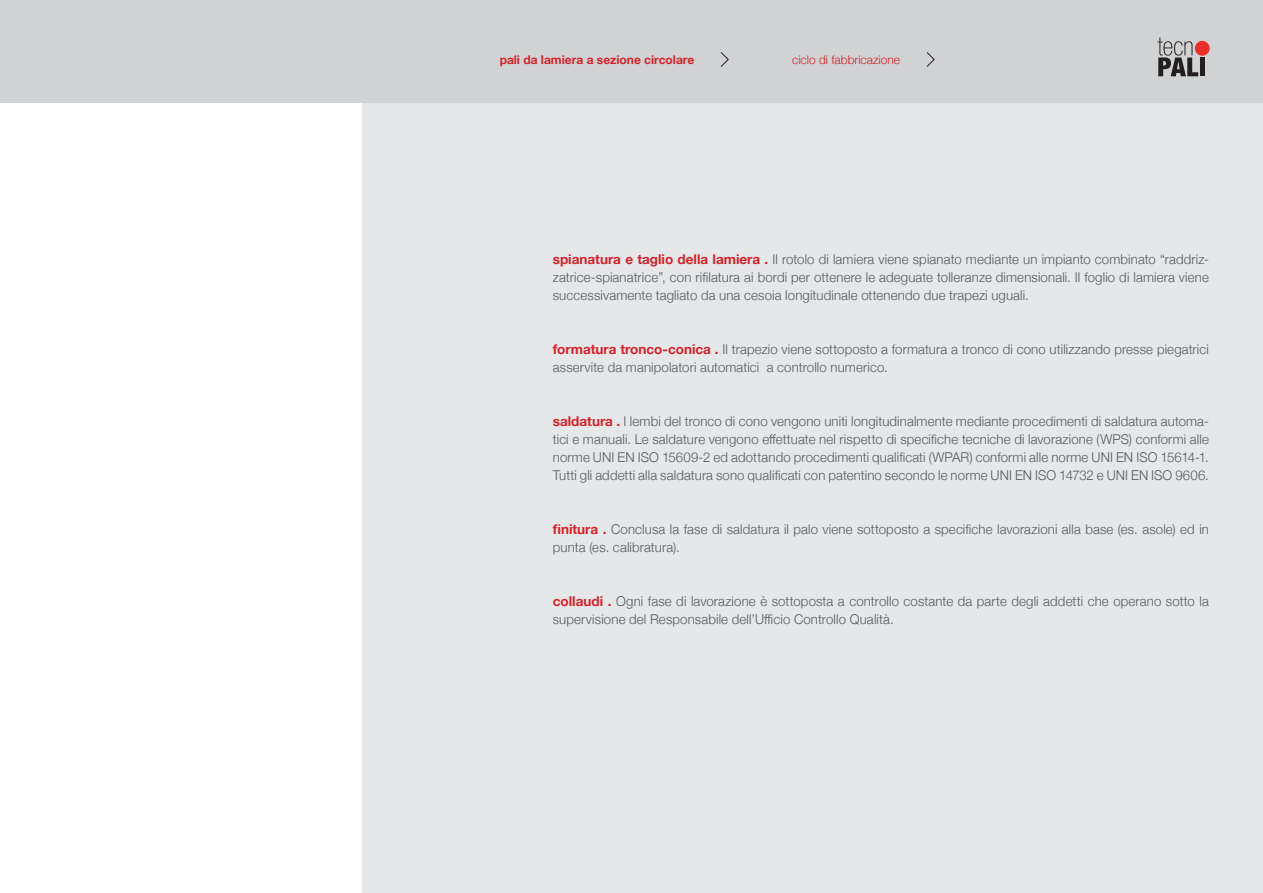
<style>
.page{position:relative;width:1263px;height:893px;background:#fff}
.page>*{position:absolute;margin:0;border:0;box-sizing:border-box;transform-origin:0 0}
.t1{font:300 13.5px/18px "Helvetica Neue";letter-spacing:.01em;color:#57585a}
.t2{font:700 12px "Helvetica Neue";color:#d1232a}
.t3{font:300 12px "Helvetica Neue";color:#d1232a}
.s1{font-weight:700;color:#d1232a}
</style>
<div class="page">
<div style="left:0;top:0;width:1263px;height:103px;background:#d1d2d4"></div>
<div style="left:362px;top:103px;width:901px;height:790px;background:#e6e7e9"></div>
<div style="left:1200px;top:58px;width:5px;height:18px;background:#231f20"></div>
<svg style="left:1157px;top:38px;width:41px;height:38px"></svg>
<div style="left:1195px;top:41px;width:15px;height:15px;background:#eb2f29;border-radius:50%"></div>
<svg style="left:721px;top:52px;width:7px;height:15px"></svg>
<svg style="left:927px;top:52px;width:7px;height:15px"></svg>
<p class="t2" style="left:500px;top:50px;width:196px">pali da lamiera a sezione circolare</p>
<p class="t3" style="left:792px;top:50px;width:110px">ciclo di fabbricazione</p>
<p class="t1" style="left:553px;top:249px;width:658px;text-align:justify"><span class="s1">spianatura e taglio della lamiera .</span> Il rotolo di lamiera viene spianato mediante un impianto combinato “raddriz&shy;zatrice-spianatrice”, con rifilatura ai bordi per ottenere le adeguate tolleranze dimensionali. Il foglio di lamiera viene successivamente tagliato da una cesoia longitudinale ottenendo due trapezi uguali.</p>
<p class="t1" style="left:553px;top:339px;width:658px"><span class="s1">formatura tronco-conica .</span> Il trapezio viene sottoposto a formatura a tronco di cono utilizzando presse piegatrici asservite da manipolatori automatici a controllo numerico.</p>
<p class="t1" style="left:553px;top:411px;width:658px;text-align:justify"><span class="s1">saldatura .</span> I lembi del tronco di cono vengono uniti longitudinalmente mediante procedimenti di saldatura automa&shy;tici e manuali. Le saldature vengono effettuate nel rispetto di specifiche tecniche di lavorazione (WPS) conformi alle norme UNI EN ISO 15609-2 ed adottando procedimenti qualificati (WPAR) conformi alle norme UNI EN ISO 15614-1.<br>Tutti gli addetti alla saldatura sono qualificati con patentino secondo le norme UNI EN ISO 14732 e UNI EN ISO 9606.</p>
<p class="t1" style="left:553px;top:519px;width:658px"><span class="s1">finitura .</span> Conclusa la fase di saldatura il palo viene sottoposto a specifiche lavorazioni alla base (es. asole) ed in punta (es. calibratura).</p>
<p class="t1" style="left:553px;top:591px;width:658px"><span class="s1">collaudi .</span> Ogni fase di lavorazione è sottoposta a controllo costante da parte degli addetti che operano sotto la supervisione del Responsabile dell’Ufficio Controllo Qualità.</p>
</div>
